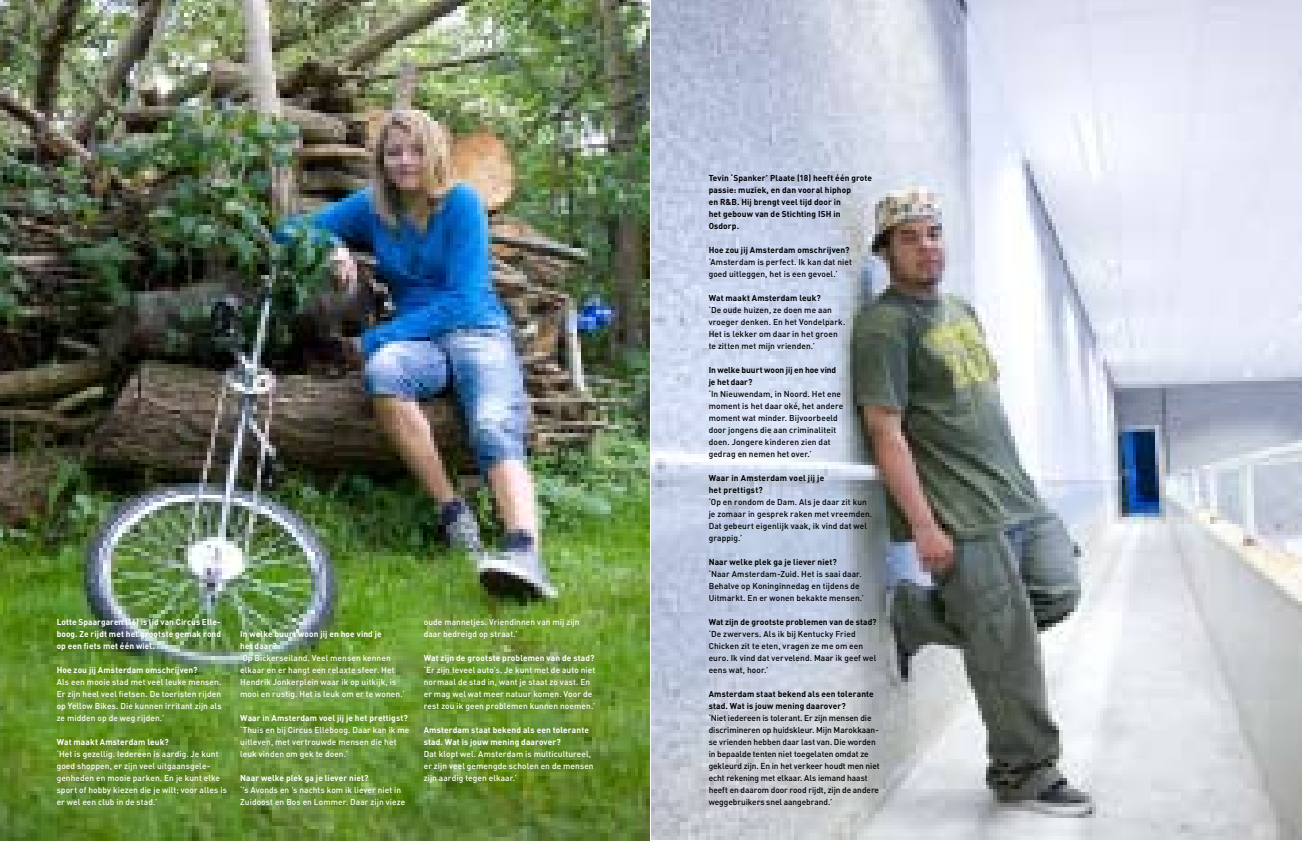
<style>
.page{position:relative;width:1304px;height:842px;background:#fff}
.page>*{position:absolute;margin:0;border:0;box-sizing:border-box;transform-origin:0 0}
.t1{font:500 8.5px/12px "DIN";letter-spacing:.01em;color:#000}
.t2{font:500 8.5px/12px "DIN";letter-spacing:.01em;color:#fff}
.t3{font:700 8.5px/12px "DIN";letter-spacing:.01em;color:#000}
.t4{font:700 8.5px/12px "DIN";letter-spacing:.015em;color:#fff}
</style>
<div class="page">
<img style="left:0;top:1px;width:649px;height:840px">
<img style="left:652px;top:1px;width:649px;height:839px">
<p class="t4" style="left:57px;top:616px;width:166px;text-align:justify">Lotte Spaargaren (16) is lid van Circus Elle&shy;boog. Ze rijdt met het grootste gemak rond op een fiets met één wiel.</p>
<p class="t4" style="left:57px;top:664px;width:142px">Hoe zou jij Amsterdam omschrijven?</p>
<p class="t2" style="left:57px;top:676px;width:166px;text-align:justify">Als een mooie stad met veel leuke mensen.<br>Er zijn heel veel fietsen. De toeristen rijden op Yellow Bikes. Die kunnen irritant zijn als ze midden op de weg rijden.’</p>
<p class="t4" style="left:57px;top:736px;width:114px">Wat maakt Amsterdam leuk?</p>
<p class="t2" style="left:57px;top:748px;width:172px">‘Het is gezellig. Iedereen is aardig. Je kunt goed shoppen, er zijn veel uitgaansgele&shy;genheden en mooie parken. En je kunt elke sport of hobby kiezen die je wilt; voor alles is er wel een club in de stad.’</p>
<p class="t4" style="left:240px;top:628px;width:143px">In welke buurt woon jij en hoe vind je het daar?</p>
<p class="t2" style="left:240px;top:652px;width:166px">‘Op Bickerseiland. Veel mensen kennen elkaar en er hangt een relaxte sfeer. Het Hendrik Jonkerplein waar ik op uitkijk, is mooi en rustig. Het is leuk om er te wonen.’</p>
<p class="t4" style="left:240px;top:712px;width:169px">Waar in Amsterdam voel jij je het prettigst?</p>
<p class="t2" style="left:240px;top:724px;width:171px">‘Thuis en bij Circus Elleboog. Daar kan ik me uitleven, met vertrouwde mensen die het leuk vinden om gek te doen.’</p>
<p class="t4" style="left:240px;top:772px;width:130px">Naar welke plek ga je liever niet?</p>
<p class="t2" style="left:240px;top:784px;width:167px">‘’s Avonds en ’s nachts kom ik liever niet in<br>Zuidoost en Bos en Lommer. Daar zijn vieze</p>
<p class="t2" style="left:424px;top:616px;width:157px">oude mannetjes. Vriendinnen van mij zijn daar bedreigd op straat.’</p>
<p class="t4" style="left:424px;top:652px;width:172px">Wat zijn de grootste problemen van de stad?</p>
<p class="t2" style="left:424px;top:664px;width:173px">‘Er zijn teveel auto’s. Je kunt met de auto niet normaal de stad in, want je staat zo vast. En er mag wel wat meer natuur komen. Voor de rest zou ik geen problemen kunnen noemen.’</p>
<p class="t4" style="left:424px;top:724px;width:167px">Amsterdam staat bekend als een tolerante stad. Wat is jouw mening daarover?</p>
<p class="t2" style="left:424px;top:748px;width:171px">Dat klopt wel. Amsterdam is multicultureel, er zijn veel gemengde scholen en de mensen zijn aardig tegen elkaar.’</p>
<p class="t3" style="left:709px;top:172px;width:165px">Tevin ‘Spanker’ Plaate (18) heeft één grote passie: muziek, en dan vooral hiphop<br>en R&amp;B. Hij brengt veel tijd door in<br>het gebouw van de Stichting ISH in<br>Osdorp.</p>
<p class="t3" style="left:709px;top:244px;width:142px">Hoe zou jij Amsterdam omschrijven?</p>
<p class="t1" style="left:709px;top:256px;width:145px">‘Amsterdam is perfect. Ik kan dat niet goed uitleggen, het is een gevoel.’</p>
<p class="t3" style="left:709px;top:292px;width:114px">Wat maakt Amsterdam leuk?</p>
<p class="t1" style="left:709px;top:304px;width:138px">‘De oude huizen, ze doen me aan vroeger denken. En het Vondelpark.<br>Het is lekker om daar in het groen te zitten met mijn vrienden.’</p>
<p class="t3" style="left:709px;top:364px;width:129px">In welke buurt woon jij en hoe vind je het daar?</p>
<p class="t1" style="left:709px;top:388px;width:136px">‘In Nieuwendam, in Noord. Het ene moment is het daar oké, het andere moment wat minder. Bijvoorbeeld door jongens die aan criminaliteit doen. Jongere kinderen zien dat gedrag en nemen het over.’</p>
<p class="t3" style="left:709px;top:472px;width:117px">Waar in Amsterdam voel jij je het prettigst?</p>
<p class="t1" style="left:709px;top:496px;width:165px">‘Op en rondom de Dam. Als je daar zit kun je zomaar in gesprek raken met vreemden.<br>Dat gebeurt eigenlijk vaak, ik vind dat wel grappig.’</p>
<p class="t3" style="left:709px;top:556px;width:130px">Naar welke plek ga je liever niet?</p>
<p class="t1" style="left:709px;top:568px;width:157px">‘Naar Amsterdam-Zuid. Het is saai daar.<br>Behalve op Koninginnedag en tijdens de<br>Uitmarkt. En er wonen bekakte mensen.’</p>
<p class="t3" style="left:709px;top:616px;width:169px">Wat zijn de grootste problemen van de stad?</p>
<p class="t1" style="left:709px;top:628px;width:169px">‘De zwervers. Als ik bij Kentucky Fried Chicken zit te eten, vragen ze me om een euro. Ik vind dat vervelend. Maar ik geef wel eens wat, hoor.’</p>
<p class="t3" style="left:709px;top:688px;width:167px">Amsterdam staat bekend als een tolerante stad. Wat is jouw mening daarover?</p>
<p class="t1" style="left:709px;top:712px;width:172px">‘Niet iedereen is tolerant. Er zijn mensen die discrimineren op huidskleur. Mijn Marokkaan&shy;se vrienden hebben daar last van. Die worden in bepaalde tenten niet toegelaten omdat ze gekleurd zijn. En in het verkeer houdt men niet echt rekening met elkaar. Als iemand haast heeft en daarom door rood rijdt, zijn de andere weggebruikers snel aangebrand.’</p>
</div>
